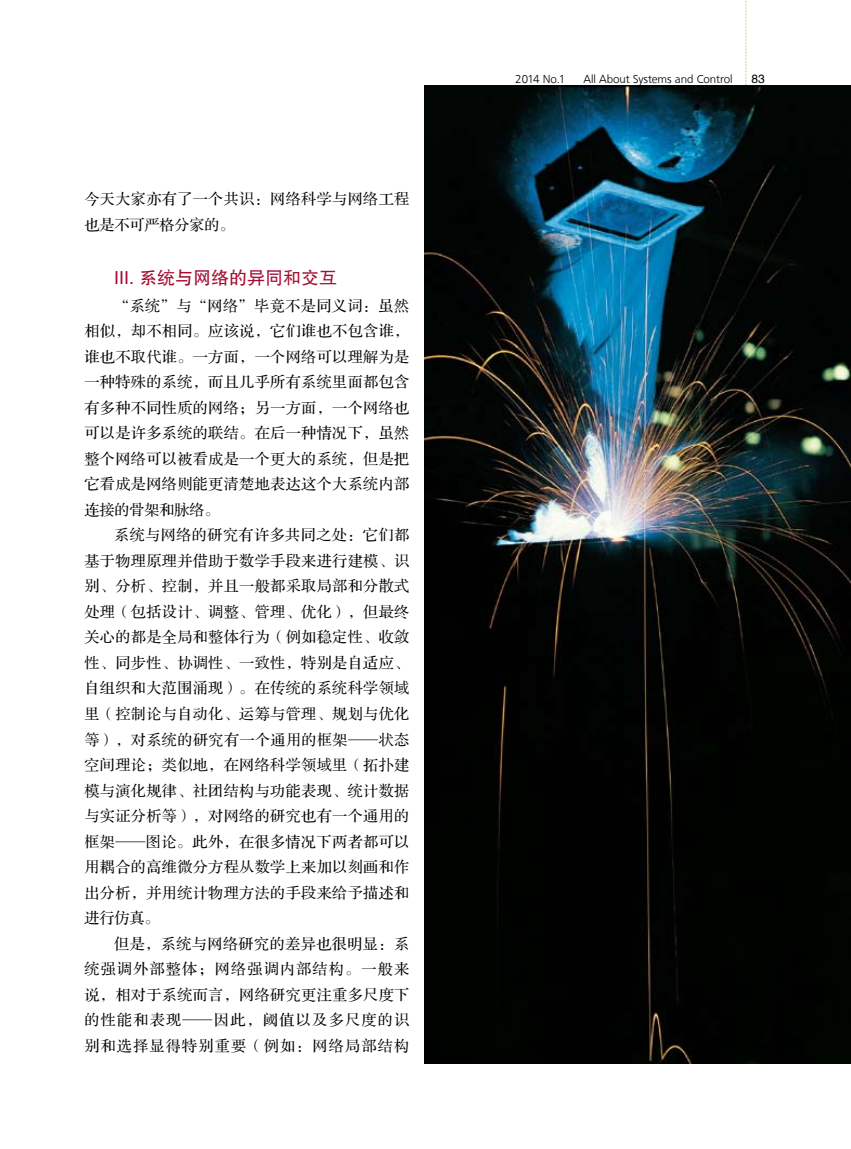
<style>
.page{position:relative;width:851px;height:1149px;background:#fff}
.page>*{position:absolute;margin:0;border:0;box-sizing:border-box;transform-origin:0 0}
.t1{font:18px "FZHTJW GB1 0";color:#a40e31}
.t2{font:15px/25.5px "FZS3 JW GB1 0";letter-spacing:.03em;color:#000;text-align:justify}
.t3{font:300 12px "Front Page";color:#000}
.t4{font:12px "FZHTJW GB1 0";color:#000}
</style>
<div class="page">
<svg style="left:745px;top:1px;width:1px;height:84px"></svg>
<img style="left:424px;top:85px;width:426px;height:978px">
<p class="t2" style="left:84px;top:187px;width:326px">今天大家亦有了一个共识：网络科学与网络工程也是不可严格分家的。</p>
<p class="t1" style="left:114px;top:267px;width:224px">III. 系统与网络的异同和交互</p>
<p class="t2" style="left:84px;top:293px;width:326px;text-indent:30px">“系统”与“网络”毕竟不是同义词：虽然相似，却不相同。应该说，它们谁也不包含谁，谁也不取代谁。一方面，一个网络可以理解为是一种特殊的系统，而且几乎所有系统里面都包含有多种不同性质的网络；另一方面，一个网络也可以是许多系统的联结。在后一种情况下，虽然整个网络可以被看成是一个更大的系统，但是把它看成是网络则能更清楚地表达这个大系统内部连接的骨架和脉络。</p>
<p class="t2" style="left:84px;top:523px;width:326px;text-indent:30px">系统与网络的研究有许多共同之处：它们都基于物理原理并借助于数学手段来进行建模、识别、分析、控制，并且一般都采取局部和分散式处理（包括设计、调整、管理、优化），但最终关心的都是全局和整体行为（例如稳定性、收敛性、同步性、协调性、一致性，特别是自适应、自组织和大范围涌现）。在传统的系统科学领域里（控制论与自动化、运筹与管理、规划与优化等），对系统的研究有一个通用的框架——状态空间理论；类似地，在网络科学领域里（拓扑建模与演化规律、社团结构与功能表现、统计数据与实证分析等），对网络的研究也有一个通用的框架——图论。此外，在很多情况下两者都可以用耦合的高维微分方程从数学上来加以刻画和作出分析，并用统计物理方法的手段来给予描述和进行仿真。</p>
<p class="t2" style="left:84px;top:931px;width:326px;text-indent:30px">但是，系统与网络研究的差异也很明显：系统强调外部整体；网络强调内部结构。一般来说，相对于系统而言，网络研究更注重多尺度下的性能和表现——因此，阈值以及多尺度的识别和选择显得特别重要（例如：网络局部结构</p>
<p class="t3" style="left:515px;top:70px;width:52px">2014 No.1</p>
<p class="t3" style="left:583px;top:70px;width:151px">All About Systems and Control</p>
<p class="t4" style="left:751px;top:73px;width:15px">83</p>
</div>
